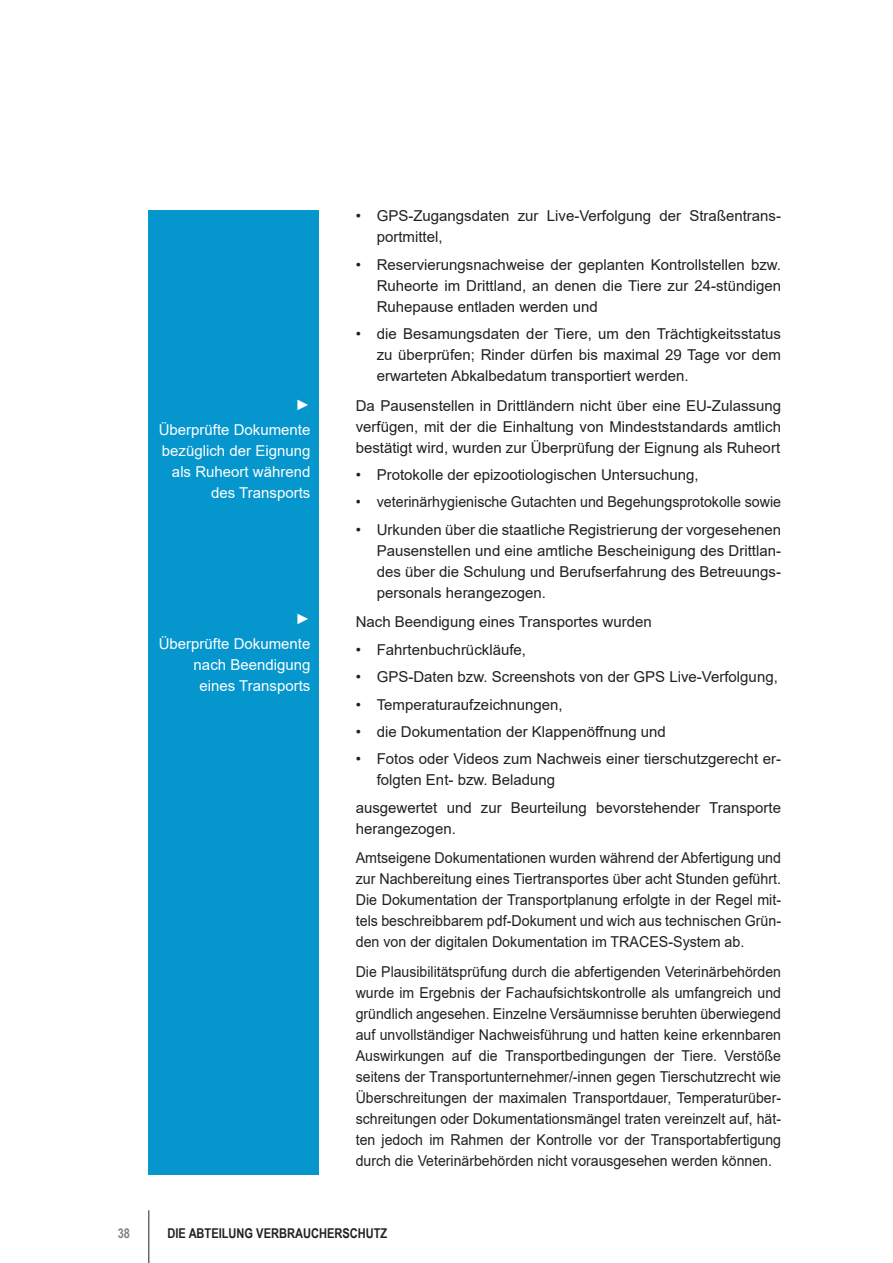
<style>
.page{position:relative;width:893px;height:1263px;background:#fff}
.page>*{position:absolute;margin:0;border:0;box-sizing:border-box;transform-origin:0 0}
.t1{font:15px/21px "Arial";color:#231f20;text-align:justify}
.t2{font:15px/21px "Arial";color:#231f20;text-align:justify;scale:.94 1}
.t3{font:15px/21px "Arial";color:#231f20;text-align:justify;scale:.95 1}
.t4{font:15px/21px "Arial";color:#fff;text-align:right}
.t5{font:italic 15px "Arial";color:#fff}
.t6{font:700 13.5px "Arial Narrow";color:#231f20}
.t7{font:700 13.5px "Arial Narrow";color:#808285}
</style>
<div class="page">
<hr style="left:148px;top:1210px;width:1px;height:53px;background:#231f20">
<div style="left:149px;top:210px;width:170px;height:965px;background:#0496cd"></div>
<p class="t7" style="left:118px;top:1223px;width:14px">38</p>
<p class="t5" style="left:296px;top:395px;width:16px">►</p>
<p class="t4" style="left:159px;top:419px;width:153px">Überprüfte Dokumente bezüglich der Eignung als Ruheort während des Transports</p>
<p class="t5" style="left:296px;top:609px;width:16px">►</p>
<p class="t4" style="left:159px;top:634px;width:153px">Überprüfte Dokumente nach Beendigung eines Transports</p>
<p class="t1" style="left:377px;top:206px;width:406px;text-indent:-21px">• GPS-Zugangsdaten zur Live-Verfolgung der Straßentrans&shy;portmittel,</p>
<p class="t1" style="left:377px;top:254px;width:406px;text-indent:-21px">• Reservierungsnachweise der geplanten Kontrollstellen bzw.<br>Ruheorte im Drittland, an denen die Tiere zur 24-stündigen Ruhepause entladen werden und</p>
<p class="t1" style="left:377px;top:323px;width:406px;text-indent:-21px">• die Besamungsdaten der Tiere, um den Trächtigkeitsstatus zu überprüfen; Rinder dürfen bis maximal 29 Tage vor dem erwarteten Abkalbedatum transportiert werden.</p>
<p class="t1" style="left:356px;top:395px;width:427px">Da Pausenstellen in Drittländern nicht über eine EU-Zulassung verfügen, mit der die Einhaltung von Mindeststandards amtlich bestätigt wird, wurden zur Überprüfung der Eignung als Ruheort</p>
<p class="t1" style="left:356px;top:464px;width:344px">• Protokolle der epizootiologischen Untersuchung,</p>
<p class="t3" style="left:356px;top:492px;width:449px">• veterinärhygienische Gutachten und Begehungsprotokolle sowie</p>
<p class="t1" style="left:377px;top:519px;width:406px;text-indent:-21px">• Urkunden über die staatliche Registrierung der vorgesehenen Pausenstellen und eine amtliche Bescheinigung des Drittlan&shy;des über die Schulung und Berufserfahrung des Betreuungs&shy;personals herangezogen.</p>
<p class="t1" style="left:356px;top:611px;width:298px">Nach Beendigung eines Transportes wurden</p>
<p class="t1" style="left:356px;top:639px;width:172px">• Fahrtenbuchrückläufe,</p>
<p class="t1" style="left:356px;top:666px;width:424px">• GPS-Daten bzw. Screenshots von der GPS Live-Verfolgung,</p>
<p class="t1" style="left:356px;top:694px;width:208px">• Temperaturaufzeichnungen,</p>
<p class="t1" style="left:356px;top:721px;width:312px">• die Dokumentation der Klappenöffnung und</p>
<p class="t1" style="left:377px;top:748px;width:406px;text-indent:-21px">• Fotos oder Videos zum Nachweis einer tierschutzgerecht er&shy;folgten Ent- bzw. Beladung</p>
<p class="t1" style="left:356px;top:797px;width:427px">ausgewertet und zur Beurteilung bevorstehender Transporte herangezogen.</p>
<p class="t3" style="left:356px;top:847px;width:449px">Amtseigene Dokumentationen wurden während der Abfertigung und zur Nachbereitung eines Tiertransportes über acht Stunden geführt.<br>Die Dokumentation der Transportplanung erfolgte in der Regel mit&shy;tels beschreibbarem pdf-Dokument und wich aus technischen Grün&shy;den von der digitalen Dokumentation im TRACES-System ab.</p>
<p class="t2" style="left:356px;top:961px;width:454px">Die Plausibilitätsprüfung durch die abfertigenden Veterinärbehörden wurde im Ergebnis der Fachaufsichtskontrolle als umfangreich und gründlich angesehen. Einzelne Versäumnisse beruhten überwiegend auf unvollständiger Nachweisführung und hatten keine erkennbaren Auswirkungen auf die Transportbedingungen der Tiere. Verstöße seitens der Transportunternehmer/-innen gegen Tierschutzrecht wie Überschreitungen der maximalen Transportdauer, Temperaturüber&shy;schreitungen oder Dokumentationsmängel traten vereinzelt auf, hät&shy;ten jedoch im Rahmen der Kontrolle vor der Transportabfertigung durch die Veterinärbehörden nicht vorausgesehen werden können.</p>
<p class="t6" style="left:168px;top:1223px;width:221px">DIE ABTEILUNG VERBRAUCHERSCHUTZ</p>
</div>
